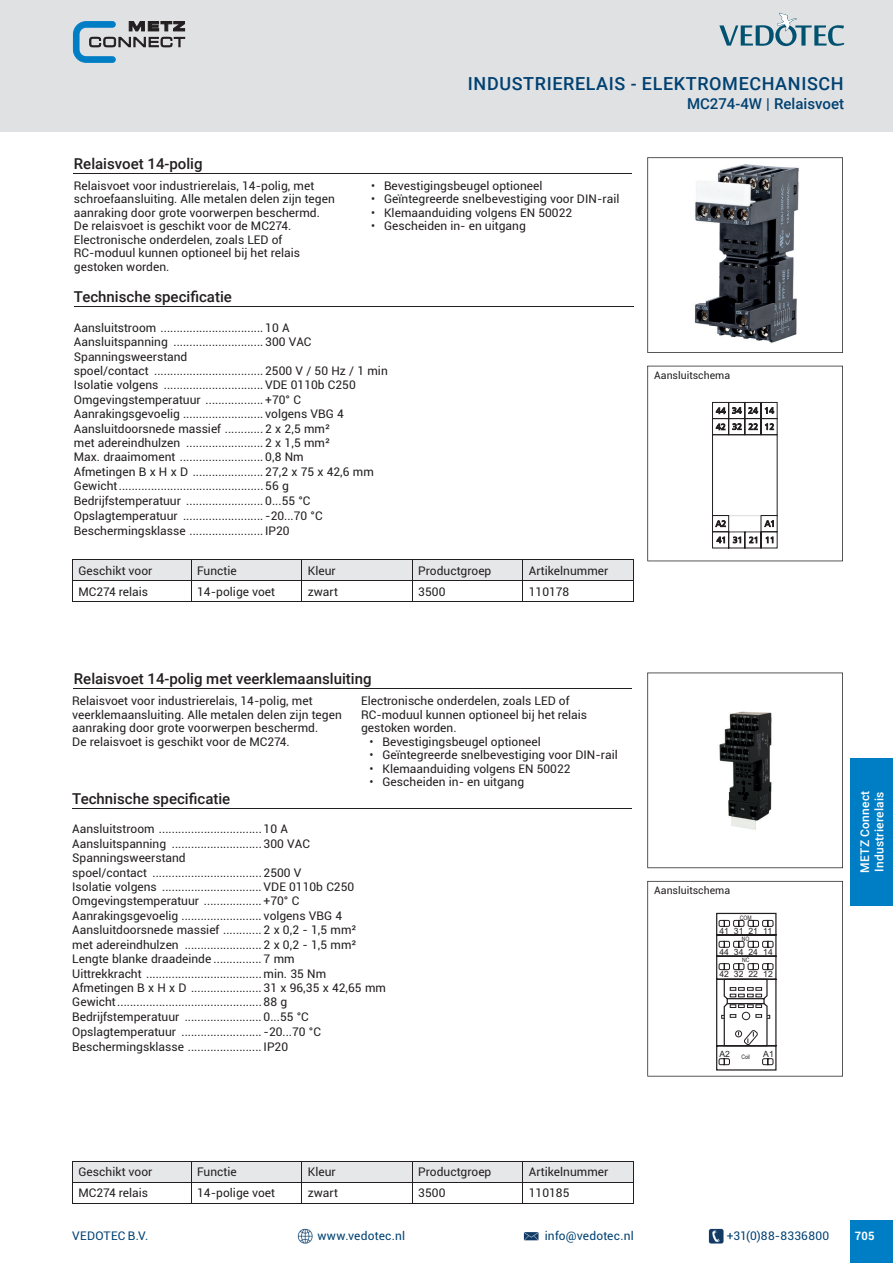
<style>
.page{position:relative;width:893px;height:1263px;background:#fff}
.page>*{position:absolute;margin:0;border:0;box-sizing:border-box;transform-origin:0 0}
.t1{font:500 18px "Roboto";letter-spacing:.035em;color:#004172}
.t2{font:500 15px "Roboto";color:#231f20}
.t3{font:500 15px "Roboto";color:#004172}
.t4{font:12px/14.5px "Roboto";letter-spacing:.005em;color:#231f20}
.t5{font:12px "Roboto";letter-spacing:.02em;color:#004172}
.t6{font:500 12px/14.4px "Roboto";letter-spacing:.02em;color:#fff}
.t7{font:700 11.7px "Roboto";color:#fff;scale:.95 1}
.t8{font:10.5px "Roboto";color:#231f20}
.t9{font:8.55px "Arial";color:#231f20}
.t10{font:6.15px "Arial Narrow";color:#231f20}
</style>
<div class="page">
<div style="left:850px;top:758px;width:43px;height:148px;background:#007ec5"></div>
<div style="left:850px;top:1220px;width:43px;height:43px;background:#007ec5"></div>
<div style="left:0;top:0;width:893px;height:132px;background:#e0e1e3"></div>
<svg style="left:719px;top:13px;width:125px;height:33px"></svg>
<svg style="left:73px;top:21px;width:112px;height:41px"></svg>
<img style="left:709px;top:1229px;width:14px;height:14px">
<img style="left:298px;top:1229px;width:14px;height:14px">
<img style="left:524px;top:1232px;width:14px;height:9px">
<hr style="left:74px;top:173px;width:558px;height:1px;background:#231f20">
<hr style="left:74px;top:307px;width:560px;height:1px;background:#231f20">
<svg style="left:72px;top:560px;width:562px;height:42px"></svg>
<hr style="left:72px;top:602px;width:119px;height:1px;background:#231f20">
<hr style="left:191px;top:602px;width:111px;height:1px;background:#231f20">
<hr style="left:302px;top:602px;width:110px;height:1px;background:#231f20">
<hr style="left:412px;top:602px;width:111px;height:1px;background:#231f20">
<hr style="left:523px;top:602px;width:111px;height:1px;background:#231f20">
<svg style="left:647px;top:157px;width:196px;height:196px"></svg>
<svg style="left:647px;top:366px;width:196px;height:195px"></svg>
<hr style="left:74px;top:688px;width:558px;height:1px;background:#231f20">
<hr style="left:72px;top:808px;width:560px;height:1px;background:#231f20">
<svg style="left:72px;top:1161px;width:562px;height:42px"></svg>
<hr style="left:72px;top:1203px;width:119px;height:1px;background:#231f20">
<hr style="left:191px;top:1203px;width:111px;height:1px;background:#231f20">
<hr style="left:302px;top:1203px;width:110px;height:1px;background:#231f20">
<hr style="left:412px;top:1203px;width:111px;height:1px;background:#231f20">
<hr style="left:523px;top:1203px;width:111px;height:1px;background:#231f20">
<svg style="left:647px;top:672px;width:196px;height:196px"></svg>
<svg style="left:647px;top:881px;width:196px;height:195px"></svg>
<h1 class="t1" style="left:468px;top:71px;width:377px">INDUSTRIERELAIS - ELEKTROMECHANISCH</h1>
<p class="t3" style="left:687px;top:93px;width:159px">MC274-4W | Relaisvoet</p>
<p class="t2" style="left:74px;top:153px;width:130px">Relaisvoet 14-polig</p>
<p class="t4" style="left:74px;top:178px;width:263px;line-height:13.5px">Relaisvoet voor industrierelais, 14-polig, met schroefaansluiting. Alle metalen delen zijn tegen aanraking door grote voorwerpen beschermd.<br>De relaisvoet is geschikt voor de MC274.<br>Electronische onderdelen, zoals LED of RC-moduul kunnen optioneel bij het relais gestoken worden.</p>
<p class="t4" style="left:371px;top:178px;width:173px">• Bevestigingsbeugel optioneel</p>
<p class="t4" style="left:371px;top:191px;width:250px">• Geïntegreerde snelbevestiging voor DIN-rail</p>
<p class="t4" style="left:371px;top:205px;width:203px">• Klemaanduiding volgens EN 50022</p>
<p class="t4" style="left:371px;top:218px;width:156px">• Gescheiden in- en uitgang</p>
<p class="t2" style="left:74px;top:286px;width:160px">Technische specificatie</p>
<p class="t4" style="left:74px;top:320px;width:315px">Aansluitstroom ................................ 10 A<br>Aansluitspanning ............................ 300 VAC Spanningsweerstand<br>spoel/contact .................................. 2500 V / 50 Hz / 1 min Isolatie volgens ............................... VDE 0110b C250<br>Omgevingstemperatuur .................. +70° C Aanrakingsgevoelig ......................... volgens VBG 4<br>Aansluitdoorsnede massief ............ 2 x 2,5 mm²<br>met adereindhulzen ........................ 2 x 1,5 mm²<br>Max. draaimoment .......................... 0,8 Nm<br>Afmetingen B x H x D ...................... 27,2 x 75 x 42,6 mm Gewicht .............................................56 g Bedrijfstemperatuur ........................ 0...55 °C Opslagtemperatuur ......................... -20...70 °C Beschermingsklasse ....................... IP20</p>
<p class="t4" style="left:78px;top:563px;width:75px">Geschikt voor</p>
<p class="t4" style="left:197px;top:563px;width:41px">Functie</p>
<p class="t4" style="left:308px;top:563px;width:30px">Kleur</p>
<p class="t4" style="left:418px;top:563px;width:75px">Productgroep</p>
<p class="t4" style="left:529px;top:563px;width:81px">Artikelnummer</p>
<p class="t4" style="left:78px;top:584px;width:71px">MC274 relais</p>
<p class="t4" style="left:197px;top:584px;width:79px">14-polige voet</p>
<p class="t4" style="left:308px;top:584px;width:32px">zwart</p>
<p class="t4" style="left:418px;top:584px;width:29px">3500</p>
<p class="t4" style="left:529px;top:584px;width:42px">110178</p>
<p class="t8" style="left:654px;top:368px;width:77px">Aansluitschema</p>
<p class="t2" style="left:74px;top:668px;width:299px">Relaisvoet 14-polig met veerklemaansluiting</p>
<p class="t4" style="left:72px;top:694px;width:271px;line-height:13.5px">Relaisvoet voor industrierelais, 14-polig, met veerklemaansluiting. Alle metalen delen zijn tegen aanraking door grote voorwerpen beschermd.<br>De relaisvoet is geschikt voor de MC274.</p>
<p class="t4" style="left:361px;top:694px;width:228px;line-height:13.5px">Electronische onderdelen, zoals LED of<br>RC-moduul kunnen optioneel bij het relais gestoken worden.</p>
<p class="t4" style="left:370px;top:734px;width:173px">• Bevestigingsbeugel optioneel</p>
<p class="t4" style="left:370px;top:747px;width:250px">• Geïntegreerde snelbevestiging voor DIN-rail</p>
<p class="t4" style="left:370px;top:761px;width:203px">• Klemaanduiding volgens EN 50022</p>
<p class="t4" style="left:370px;top:774px;width:156px">• Gescheiden in- en uitgang</p>
<p class="t2" style="left:72px;top:788px;width:160px">Technische specificatie</p>
<p class="t4" style="left:72px;top:821px;width:315px">Aansluitstroom ................................ 10 A<br>Aansluitspanning ............................ 300 VAC Spanningsweerstand<br>spoel/contact .................................. 2500 V<br>Isolatie volgens ............................... VDE 0110b C250<br>Omgevingstemperatuur .................. +70° C Aanrakingsgevoelig ......................... volgens VBG 4<br>Aansluitdoorsnede massief ............ 2 x 0,2 - 1,5 mm²<br>met adereindhulzen ........................ 2 x 0,2 - 1,5 mm²<br>Lengte blanke draadeinde ............... 7 mm<br>Uittrekkracht ....................................min. 35 Nm Afmetingen B x H x D ...................... 31 x 96,35 x 42,65 mm Gewicht .............................................88 g Bedrijfstemperatuur ........................ 0...55 °C Opslagtemperatuur ......................... -20...70 °C Beschermingsklasse ....................... IP20</p>
<p class="t8" style="left:654px;top:883px;width:77px">Aansluitschema</p>
<p class="t10" style="left:740px;top:913px;width:13px">COM</p>
<p class="t9" style="left:719px;top:925px;width:54px">41 31 21 11</p>
<p class="t10" style="left:742px;top:934px;width:9px">NO</p>
<p class="t9" style="left:719px;top:946px;width:55px">44 34 24 14</p>
<p class="t10" style="left:742px;top:955px;width:9px">NC</p>
<p class="t9" style="left:719px;top:968px;width:55px">42 32 22 12</p>
<p class="t9" style="left:719px;top:1048px;width:12px">A2</p>
<p class="t9" style="left:763px;top:1048px;width:12px">A1</p>
<p class="t10" style="left:741px;top:1052px;width:10px">Coil</p>
<p class="t6" style="left:857px;top:873px;width:84px;rotate:-90deg">METZ Connect<br>Industrierelais</p>
<p class="t4" style="left:78px;top:1164px;width:75px">Geschikt voor</p>
<p class="t4" style="left:197px;top:1164px;width:41px">Functie</p>
<p class="t4" style="left:308px;top:1164px;width:30px">Kleur</p>
<p class="t4" style="left:418px;top:1164px;width:75px">Productgroep</p>
<p class="t4" style="left:529px;top:1164px;width:81px">Artikelnummer</p>
<p class="t4" style="left:78px;top:1185px;width:71px">MC274 relais</p>
<p class="t4" style="left:197px;top:1185px;width:79px">14-polige voet</p>
<p class="t4" style="left:308px;top:1185px;width:32px">zwart</p>
<p class="t4" style="left:418px;top:1185px;width:29px">3500</p>
<p class="t4" style="left:529px;top:1185px;width:42px">110185</p>
<p class="t5" style="left:72px;top:1227px;width:77px">VEDOTEC B.V.</p>
<p class="t5" style="left:317px;top:1227px;width:89px">www.vedotec.nl</p>
<p class="t5" style="left:545px;top:1227px;width:91px">info@vedotec.nl</p>
<p class="t5" style="left:727px;top:1227px;width:104px">+31(0)88-8336800</p>
<p class="t7" style="left:855px;top:1227px;width:22px">705</p>
</div>
